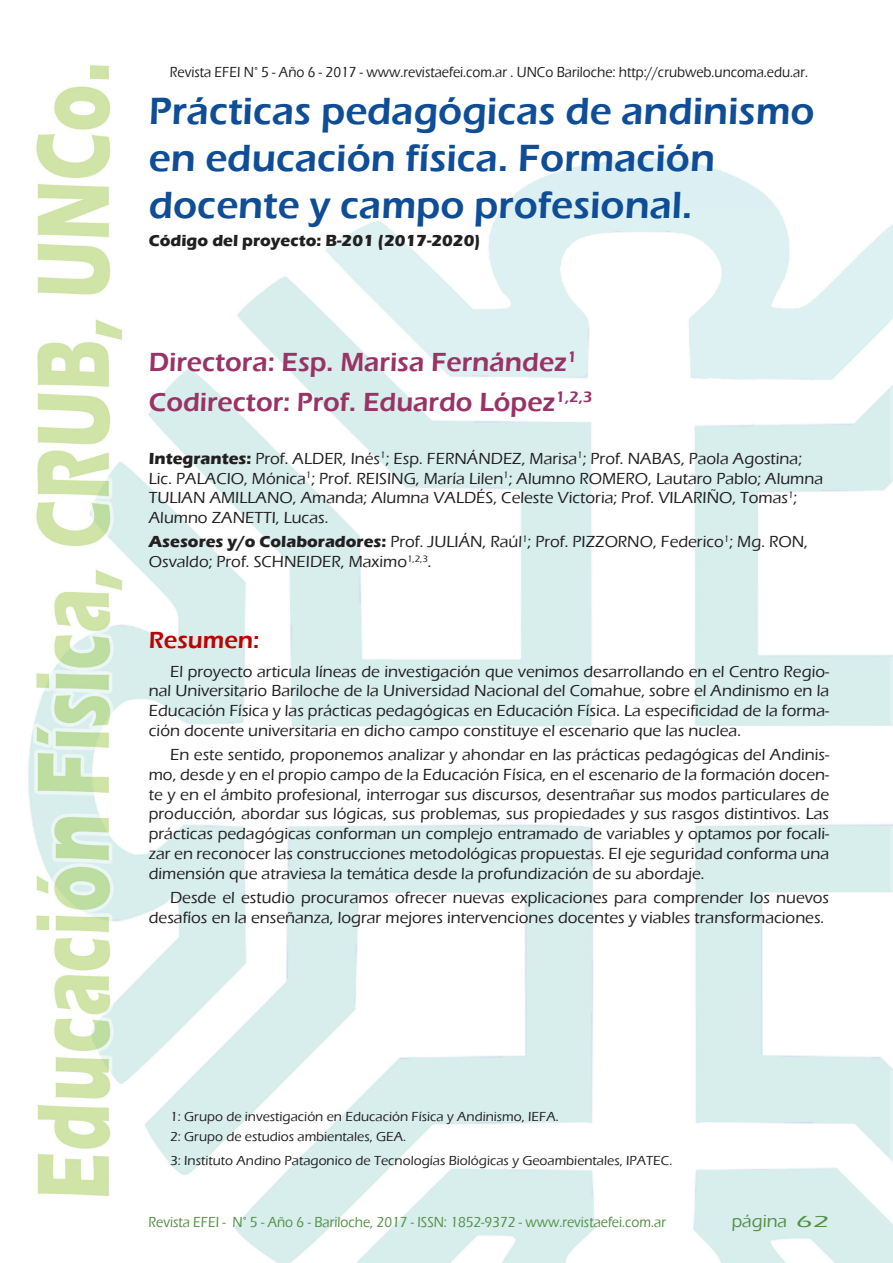
<style>
.page{position:relative;width:893px;height:1263px;background:#fff}
.page>*{position:absolute;margin:0;border:0;box-sizing:border-box;transform-origin:0 0}
.Titulos_EFEI_5{font:600 39px/46.8px "Eras ITC";color:#0f4d96}
.Resumen{font:600 27px "Eras ITC";color:#936}
.Resumen_3{font:600 24px "Eras ITC";color:#c00000}
.t1{font:500 18px "Eras ITC";color:#559046}
.Italica{font:500 16.5px/19.8px "Eras ITC";color:#231f20;text-align:justify}
.Entrevistado_entrevi{font:500 16.5px/19.8px "Eras ITC";color:#231f20}
.Titulos_EFEI_5-2{font:700 16.5px "Eras ITC";color:#231f20}
.t2{font:500 15px "Eras ITC";color:#231f20;scale:.9 1}
.t3{font:500 15px "Eras ITC";color:#559046;scale:.9 1}
.Italica-2{font:500 13.5px "Eras ITC";color:#231f20}
.s1{font-weight:700}
.s2{font-size:16.5px}
</style>
<div class="page">
<img style="left:28px;top:65px;width:865px;height:1198px">
<p class="t2" style="left:170px;top:64px;width:711px">Revista EFEI N° 5 - Año 6 - 2017 - www.revistaefei.com.ar . UNCo Bariloche: http://crubweb.uncoma.edu.ar.</p>
<p class="Titulos_EFEI_5" style="left:149px;top:88px;width:667px">Prácticas pedagógicas de andinismo en educación física. Formación docente y campo profesional.</p>
<p class="Titulos_EFEI_5-2" style="left:149px;top:231px;width:333px">Código del proyecto: B-201 (2017-2020)</p>
<p class="Resumen" style="left:149px;top:346px;width:429px">Directora: Esp. Marisa Fernández<sup>1</sup></p>
<p class="Resumen" style="left:149px;top:387px;width:445px">Codirector: Prof. Eduardo López<sup>1,2,3</sup></p>
<p class="Entrevistado_entrevi" style="left:149px;top:449px;width:676px"><span class="s1">Integrantes:</span> Prof. ALDER, Inés<sup>1</sup>; Esp. FERNÁNDEZ, Marisa<sup>1</sup>; Prof. NABAS, Paola Agostina; Lic. PALACIO, Mónica<sup>1</sup>; Prof. REISING, María Lilen<sup>1</sup>; Alumno ROMERO, Lautaro Pablo; Alumna TULIAN AMILLANO, Amanda; Alumna VALDÉS, Celeste Victoria; Prof. VILARIÑO, Tomas<sup>1</sup>; Alumno ZANETTI, Lucas.</p>
<p class="Entrevistado_entrevi" style="left:149px;top:532px;width:661px"><span class="s1">Asesores y/o Colaboradores:</span> Prof. JULIÁN, Raúl<sup>1</sup>; Prof. PIZZORNO, Federico<sup>1</sup>; Mg. RON,<br>Osvaldo; Prof. SCHNEIDER, Maximo<sup>1,2,3</sup>.</p>
<p class="Resumen_3" style="left:149px;top:627px;width:112px">Resumen:</p>
<p class="Italica" style="left:149px;top:661px;width:682px;text-indent:21px">El proyecto articula líneas de investigación que venimos desarrollando en el Centro Regio&shy;nal Universitario Bariloche de la Universidad Nacional del Comahue, sobre el Andinismo en la Educación Física y las prácticas pedagógicas en Educación Física. La especificidad de la forma&shy;ción docente universitaria en dicho campo constituye el escenario que las nuclea.</p>
<p class="Italica" style="left:149px;top:745px;width:682px;text-indent:21px">En este sentido, proponemos analizar y ahondar en las prácticas pedagógicas del Andinis&shy;mo, desde y en el propio campo de la Educación Física, en el escenario de la formación docen&shy;te y en el ámbito profesional, interrogar sus discursos, desentrañar sus modos particulares de producción, abordar sus lógicas, sus problemas, sus propiedades y sus rasgos distintivos. Las prácticas pedagógicas conforman un complejo entramado de variables y optamos por focali&shy;zar en reconocer las construcciones metodológicas propuestas. El eje seguridad conforma una dimensión que atraviesa la temática desde la profundización de su abordaje.</p>
<p class="Italica" style="left:149px;top:888px;width:682px;text-align:right">Desde el estudio procuramos ofrecer nuevas explicaciones para comprender los nuevos desafíos en la enseñanza, lograr mejores intervenciones docentes y viables transformaciones.</p>
<p class="Italica-2" style="left:170px;top:1108px;width:390px">1: Grupo de investigación en Educación Física y Andinismo, IEFA.</p>
<p class="Italica-2" style="left:170px;top:1129px;width:238px">2: Grupo de estudios ambientales, GEA.</p>
<p class="Italica-2" style="left:170px;top:1153px;width:504px">3: Instituto Andino Patagonico de Tecnologías Biológicas y Geoambientales, IPATEC.</p>
<p class="t3" style="left:149px;top:1214px;width:576px">Revista EFEI - N° 5 - Año 6 - Bariloche, 2017 - ISSN: 1852-9372 - www.revistaefei.com.ar</p>
<p class="t1" style="left:732px;top:1211px;width:99px">página <span class="s2">62</span></p>
</div>
